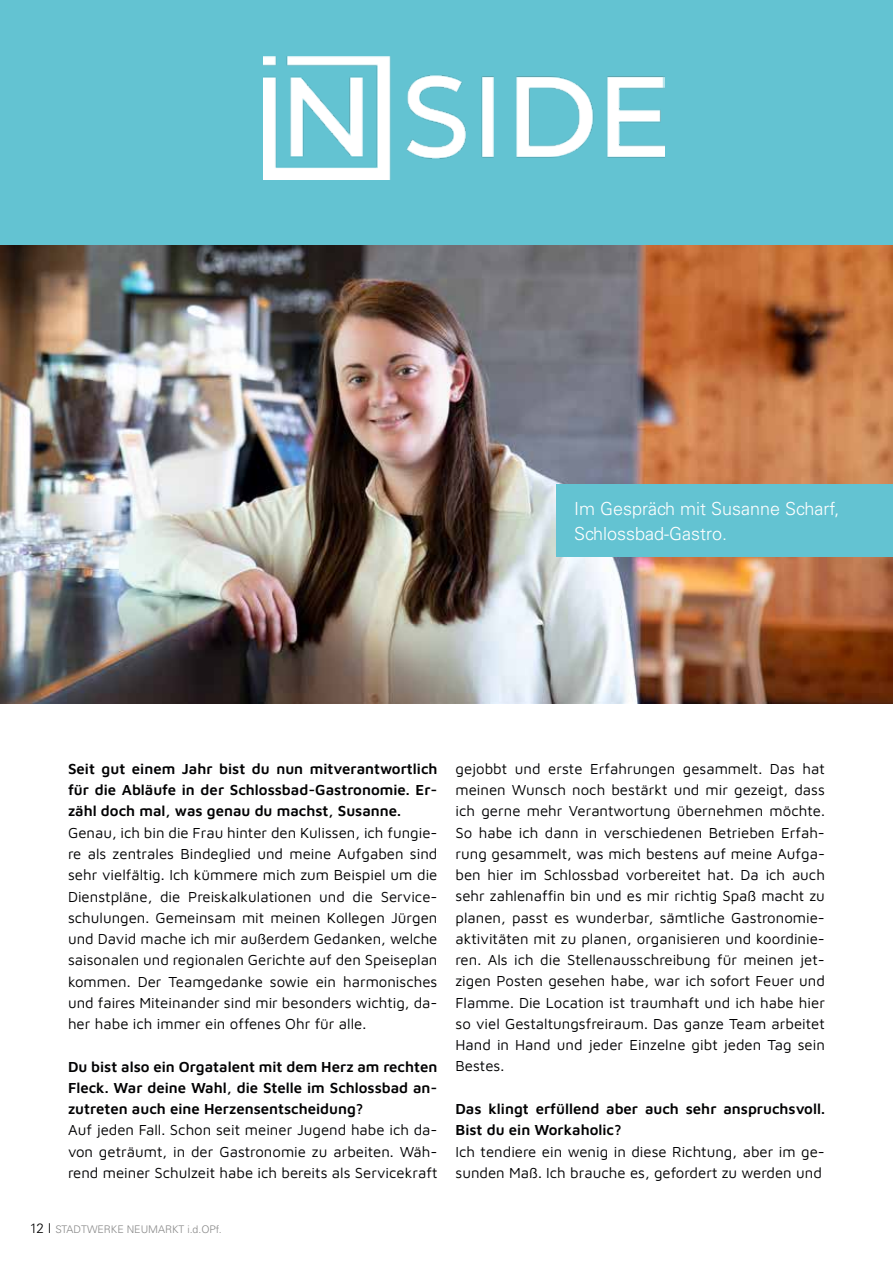
<style>
.page{position:relative;width:893px;height:1263px;background:#fff}
.page>*{position:absolute;margin:0;border:0;box-sizing:border-box;transform-origin:0 0}
.t1{font:300 18px/25.5px "Univers LT Std";color:#fff}
.t2{font:15px/21.3px "Maven Pro";color:#020203;text-align:justify}
.t3{font:600 15px/21.3px "Maven Pro";color:#020203;text-align:justify}
.t4{font:300 10.5px "Univers LT Std";color:#878787}
.s1{font-size:13.5px;color:#000}
</style>
<div class="page">
<div style="left:0;top:0;width:893px;height:248px;background:#63c3d2"></div>
<img style="left:264px;top:57px;width:400px;height:122px">
<img style="left:0;top:246px;width:893px;height:458px">
<div style="left:556px;top:485px;width:337px;height:72px;background:#63c3d2"></div>
<p class="t1" style="left:574px;top:495px;width:267px">Im Gespräch mit Susanne Scharf,<br>Schlossbad-Gastro.</p>
<p class="t3" style="left:68px;top:757px;width:371px">Seit gut einem Jahr bist du nun mitverantwortlich für die Abläufe in der Schlossbad-Gastronomie. Er&shy;zähl doch mal, was genau du machst, Susanne.</p>
<p class="t2" style="left:68px;top:821px;width:371px">Genau, ich bin die Frau hinter den Kulissen, ich fungie&shy;re als zentrales Bindeglied und meine Aufgaben sind sehr vielfältig. Ich kümmere mich zum Beispiel um die Dienstpläne, die Preiskalkulationen und die Service&shy;schulungen. Gemeinsam mit meinen Kollegen Jürgen und David mache ich mir außerdem Gedanken, welche saisonalen und regionalen Gerichte auf den Speiseplan kommen. Der Teamgedanke sowie ein harmonisches und faires Miteinander sind mir besonders wichtig, da&shy;her habe ich immer ein offenes Ohr für alle.</p>
<p class="t3" style="left:68px;top:1055px;width:371px">Du bist also ein Orgatalent mit dem Herz am rechten Fleck. War deine Wahl, die Stelle im Schlossbad an&shy;zutreten auch eine Herzensentscheidung?</p>
<p class="t2" style="left:68px;top:1118px;width:371px">Auf jeden Fall. Schon seit meiner Jugend habe ich da&shy;von geträumt, in der Gastronomie zu arbeiten. Wäh&shy;rend meiner Schulzeit habe ich bereits als Servicekraft</p>
<p class="t4" style="left:30px;top:1223px;width:194px"><span class="s1">12 I</span> STADTWERKE NEUMARKT i.d.OPf.</p>
<p class="t2" style="left:455px;top:757px;width:371px">gejobbt und erste Erfahrungen gesammelt. Das hat meinen Wunsch noch bestärkt und mir gezeigt, dass ich gerne mehr Verantwortung übernehmen möchte.<br>So habe ich dann in verschiedenen Betrieben Erfah&shy;rung gesammelt, was mich bestens auf meine Aufga&shy;ben hier im Schlossbad vorbereitet hat. Da ich auch sehr zahlenaffin bin und es mir richtig Spaß macht zu planen, passt es wunderbar, sämtliche Gastronomie&shy;aktivitäten mit zu planen, organisieren und koordinie&shy;ren. Als ich die Stellenausschreibung für meinen jet&shy;zigen Posten gesehen habe, war ich sofort Feuer und Flamme. Die Location ist traumhaft und ich habe hier so viel Gestaltungsfreiraum. Das ganze Team arbeitet Hand in Hand und jeder Einzelne gibt jeden Tag sein Bestes.</p>
<p class="t3" style="left:455px;top:1097px;width:371px">Das klingt erfüllend aber auch sehr anspruchsvoll.<br>Bist du ein Workaholic?</p>
<p class="t2" style="left:455px;top:1140px;width:371px">Ich tendiere ein wenig in diese Richtung, aber im ge&shy;sunden Maß. Ich brauche es, gefordert zu werden und</p>
</div>
